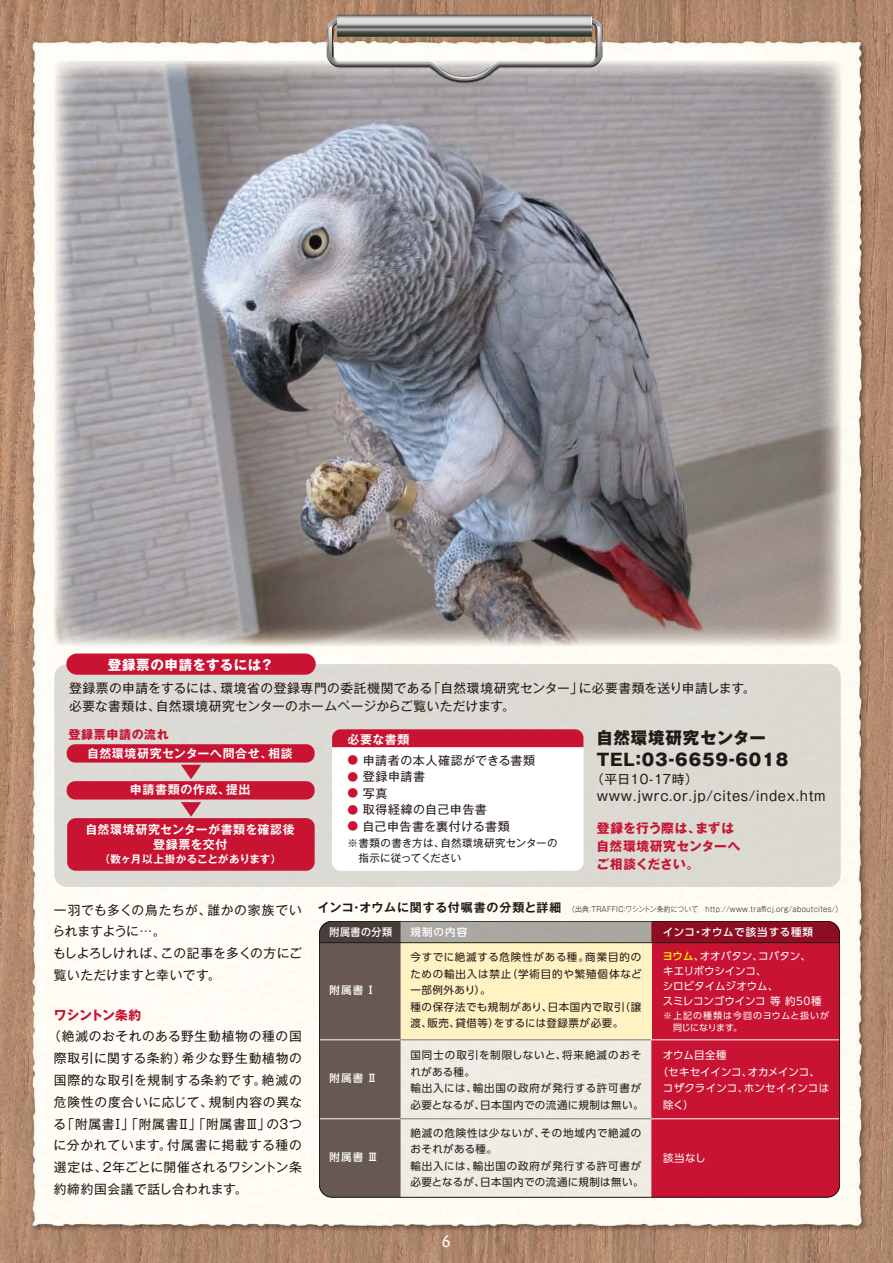
<style>
.page{position:relative;width:893px;height:1263px;background:#fff}
.page>*{position:absolute;margin:0;border:0;box-sizing:border-box;transform-origin:0 0}
.t1{font:800 16.5px/22.5px "Gothic MB101 Pro";letter-spacing:.05em;color:#221815}
.t2{font:16.5px "Lithos Pro";color:#fff}
.t3{font:13.5px "Gothic MB101 Pro";letter-spacing:.05em;color:#221815}
.t4{font:700 13.5px "Gothic MB101 Pro";letter-spacing:.05em;color:#fff}
.t5{font:12.75px/18px "Gothic MB101 Pro";letter-spacing:.04em;color:#221815}
.t6{font:12.75px/21.8px "Gothic MB101 Pro";letter-spacing:.015em;color:#221815}
.t7{font:12.75px "Gothic MB101 Pro";letter-spacing:.065em;color:#221815}
.t8{font:700 12.75px/18px "Gothic MB101 Pro";letter-spacing:.015em;color:#c81432}
.t9{font:12.75px "Gothic MB101 Pro";letter-spacing:.01em;color:#221815}
.t10{font:700 12px/15px "Gothic MB101 Pro De";letter-spacing:.05em;color:#fff;text-align:center}
.t11{font:12px "Gothic MB101 Pro";letter-spacing:.04em;color:#221815}
.t12{font:700 12px "Gothic MB101 Pro De";letter-spacing:.06em;color:#221815}
.t13{font:12px "Gothic MB101 Pro";letter-spacing:.02em;color:#221815}
.t14{font:700 12px "Gothic MB101 Pro";letter-spacing:.05em;color:#c81432}
.t15{font:10.5px/16.5px "UD Shin Go Pro";letter-spacing:.06em;color:#221815}
.t16{font:10.5px/15px "UD Shin Go Pro";color:#fff}
.t17{font:10.5px/15px "Gothic MB101 Pro";letter-spacing:.02em;color:#221815}
.t18{font:700 10.5px "Gothic MB101 Pro De";letter-spacing:-.005em;color:#fff}
.t19{font:500 10.5px "UD Shin Go Pro";letter-spacing:.09em;color:#fff}
.t20{font:10.5px "UD Shin Go Pro";letter-spacing:.02em;color:#fff}
.t21{font:500 10.5px "UD Shin Go Pro";letter-spacing:.065em;color:#fff}
.t22{font:500 10.5px "UD Shin Go Pro";letter-spacing:.09em;color:#fff;scale:.95 1}
.t23{font:9px/12px "UD Shin Go Pro";letter-spacing:.055em;color:#fff}
.t24{font:300 7.5px "Gothic MB101 Pro";letter-spacing:.05em;color:#221815;scale:.9 1}
.s1{font-size:10.8px;color:#c81432}
.s2{font-weight:500;color:#fff100}
</style>
<div class="page">
<img style="left:0;top:0;width:893px;height:1263px">
<svg style="left:327px;top:18px;width:276px;height:65px"></svg>
<svg style="left:337px;top:14px;width:254px;height:23px;background:#8e8e8a"></svg>
<div style="left:54px;top:664px;width:787px;height:223px;background:#dcdad3;border-radius:13px"></div>
<svg style="left:319px;top:921px;width:521px;height:276px;background:#bf6f77"></svg>
<div style="left:401px;top:943px;width:250px;height:97px;background:#fff3c3"></div>
<div style="left:67px;top:818px;width:248px;height:53px;background:#c81432;border-radius:9px"></div>
<div style="left:67px;top:744px;width:248px;height:18px;background:#c81432;border-radius:9px"></div>
<div style="left:67px;top:781px;width:248px;height:18px;background:#c81432;border-radius:9px"></div>
<div style="left:332px;top:729px;width:251px;height:142px;background:#fff;border-radius:9px"></div>
<div style="left:66px;top:653px;width:250px;height:22px;background:#c81432;border-radius:11px"></div>
<svg style="left:181px;top:765px;width:20px;height:14px"></svg>
<svg style="left:181px;top:802px;width:20px;height:15px"></svg>
<hr style="left:319px;top:1039px;width:520px;height:1px;background:#fff">
<hr style="left:319px;top:942px;width:520px;height:1px;background:#221815">
<hr style="left:319px;top:1118px;width:520px;height:1px;background:#fff">
<div style="left:332px;top:729px;width:251px;height:18px;background:#c81432"></div>
<hr style="left:400px;top:1039px;width:251px;height:1px;background:#727171">
<hr style="left:400px;top:1118px;width:251px;height:1px;background:#727171">
<div style="left:319px;top:921px;width:521px;height:276px;border:1px solid #221815;border-radius:13px"></div>
<p class="t4" style="left:108px;top:653px;width:167px">登録票の申請をするには？</p>
<p class="t5" style="left:69px;top:677px;width:688px">登録票の申請をするには、環境省の登録専門の委託機関である「自然環境研究センター」に必要書類を送り申請します。必要な書類は、自然環境研究センターのホームページからご覧いただけます。</p>
<p class="t10" style="left:87px;top:745px;width:207px">自然環境研究センターへ問合せ、相談</p>
<p class="t10" style="left:130px;top:780px;width:122px">申請書類の作成、提出</p>
<p class="t10" style="left:85px;top:821px;width:211px">自然環境研究センターが書類を確認後登録票を交付</p>
<p class="t18" style="left:99px;top:850px;width:183px">（数ヶ月以上掛かることがあります）</p>
<p class="t14" style="left:69px;top:724px;width:102px">登録票申請の流れ</p>
<p class="t1" style="left:597px;top:724px;width:193px">自然環境研究センター<br>TEL：03-6659-6018</p>
<p class="t5" style="left:591px;top:768px;width:108px">（平日10-17時）</p>
<p class="t3" style="left:597px;top:785px;width:230px">www.jwrc.or.jp/cites/index.htm</p>
<p class="t10" style="left:347px;top:730px;width:63px">必要な書類</p>
<p class="t11" style="left:347px;top:750px;width:189px"><span class="s1">●</span> 申請者の本人確認ができる書類</p>
<p class="t11" style="left:347px;top:766px;width:79px"><span class="s1">●</span> 登録申請書</p>
<p class="t11" style="left:347px;top:783px;width:42px"><span class="s1">●</span> 写真</p>
<p class="t11" style="left:347px;top:799px;width:141px"><span class="s1">●</span> 取得経緯の自己申告書</p>
<p class="t13" style="left:347px;top:816px;width:164px"><span class="s1">●</span> 自己申告書を裏付ける書類</p>
<p class="t17" style="left:347px;top:834px;width:212px">※書類の書き方は、自然環境研究センターの　指示に従ってください</p>
<p class="t8" style="left:596px;top:818px;width:146px">登録を行う際は、まずは自然環境研究センターへご相談ください。</p>
<p class="t6" style="left:53px;top:897px;width:251px">一羽でも多くの鳥たちが、誰かの家族でいられますように…。<br>もしよろしければ、この記事を多くの方にご覧いただけますと幸いです。</p>
<p class="t8" style="left:54px;top:1004px;width:89px">ワシントン条約</p>
<p class="t5" style="left:48px;top:1026px;width:255px">（絶滅のおそれのある野生動植物の種の国</p>
<p class="t7" style="left:54px;top:1048px;width:250px">際取引に関する条約）希少な野生動植物の</p>
<p class="t7" style="left:54px;top:1069px;width:250px">国際的な取引を規制する条約です。絶滅の</p>
<p class="t5" style="left:54px;top:1091px;width:250px">危険性の度合いに応じて、規制内容の異な</p>
<p class="t5" style="left:54px;top:1113px;width:250px">る「附属書Ⅰ」「附属書Ⅱ」「附属書Ⅲ」の3つ</p>
<p class="t5" style="left:54px;top:1134px;width:250px">に分かれています。付属書に掲載する種の</p>
<p class="t9" style="left:54px;top:1156px;width:249px">選定は、2年ごとに開催されるワシントン条</p>
<p class="t5" style="left:54px;top:1178px;width:195px">約締約国会議で話し合われます。</p>
<p class="t12" style="left:318px;top:898px;width:245px">インコ・オウムに関する付嘱書の分類と詳細</p>
<p class="t24" style="left:568px;top:903px;width:306px">（出典：TRAFFIC：ワシントン条約について　http://www.trafficj.org/aboutcites/）</p>
<p class="t22" style="left:330px;top:923px;width:67px">附属書の分類</p>
<p class="t19" style="left:410px;top:923px;width:58px">規制の内容</p>
<p class="t21" style="left:663px;top:923px;width:152px">インコ・オウムで該当する種類</p>
<p class="t19" style="left:330px;top:981px;width:48px">附属書 Ⅰ</p>
<p class="t19" style="left:330px;top:1069px;width:49px">附属書 Ⅱ</p>
<p class="t19" style="left:330px;top:1149px;width:50px">附属書 Ⅲ</p>
<p class="t15" style="left:410px;top:948px;width:233px">今すでに絶滅する危険性がある種。商業目的のための輸出入は禁止（学術目的や繁殖個体など一部例外あり）。<br>種の保存法でも規制があり、日本国内で取引（譲渡、販売、貸借等）をするには登録票が必要。</p>
<p class="t15" style="left:410px;top:1046px;width:235px">国同士の取引を制限しないと、将来絶滅のおそれがある種。<br>輸出入には、輸出国の政府が発行する許可書が必要となるが、日本国内での流通に規制は無い。</p>
<p class="t15" style="left:410px;top:1124px;width:235px">絶滅の危険性は少ないが、その地域内で絶滅のおそれがある種。<br>輸出入には、輸出国の政府が発行する許可書が必要となるが、日本国内での流通に規制は無い。</p>
<p class="t2" style="left:441px;top:1232px;width:13px">6</p>
<p class="t16" style="left:662px;top:949px;width:160px"><span class="s2">ヨウム</span>、オオバタン、コバタン、キエリボウシインコ、<br>シロビタイムジオウム、<br>スミレコンゴウインコ 等 約50種</p>
<p class="t23" style="left:673px;top:1009px;width:158px;text-indent:-10px">※上記の種類は今回のヨウムと扱いが同じになります。</p>
<p class="t16" style="left:663px;top:1047px;width:65px">オウム目全種</p>
<p class="t16" style="left:657px;top:1064px;width:164px">（セキセイインコ、オカメインコ、</p>
<p class="t20" style="left:663px;top:1079px;width:168px">コザクラインコ、ホンセイインコは</p>
<p class="t16" style="left:663px;top:1097px;width:32px">除く）</p>
<p class="t16" style="left:663px;top:1150px;width:44px">該当なし</p>
</div>
